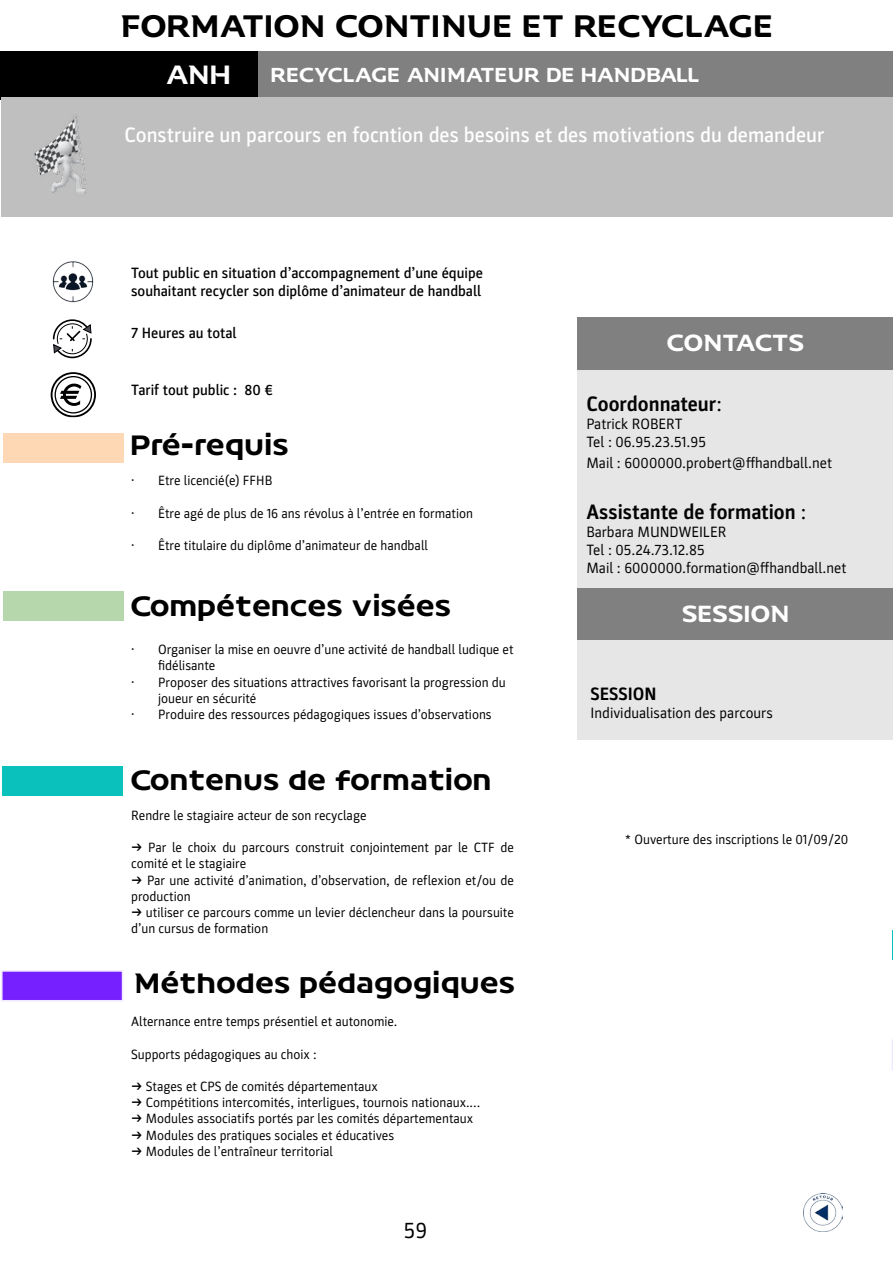
<style>
.page{position:relative;width:893px;height:1263px;background:#fff}
.page>*{position:absolute;margin:0;border:0;box-sizing:border-box;transform-origin:0 0}
.t1{font:30px "FF Hand V";letter-spacing:-.005em;color:#000}
.t2{font:27px "FF Hand V";color:#000}
.t3{font:22.5px "FF Hand V";letter-spacing:-.035em;color:#fff}
.t4{font:22.5px "FF Hand V";letter-spacing:-.01em;color:#fff}
.t5{font:22.5px "Parka";color:#000}
.t6{font:500 21px "Parka";color:#fff}
.t7{font:700 21px "Parka";color:#000}
.t8{font:19.5px "FF Hand V";letter-spacing:-.01em;color:#fff}
.t9{font:700 18px "Parka";color:#000}
.t10{font:15px/18px "Parka";color:#000}
.t11{font:500 15px/18px "Parka";color:#000}
.t12{font:13.5px/16.2px "Parka";color:#000}
.t13{font:13.5px "Parka";color:#000301}
.s1{font-weight:500}
.s2{font-weight:400}
</style>
<div class="page">
<div style="left:578px;top:370px;width:315px;height:218px;background:#e6e6e6"></div>
<div style="left:2px;top:971px;width:121px;height:30px;background:#7620ff"></div>
<div style="left:1px;top:970px;width:122px;height:31px;border:2px solid #f1e9ff"></div>
<div style="left:2px;top:766px;width:121px;height:30px;background:#0ac2bb"></div>
<div style="left:3px;top:592px;width:121px;height:29px;background:#b6d6ac"></div>
<div style="left:4px;top:433px;width:120px;height:30px;background:#fed8b5"></div>
<svg style="left:51px;top:372px;width:45px;height:45px"></svg>
<svg style="left:52px;top:331px;width:40px;height:28px"></svg>
<img style="left:52px;top:261px;width:42px;height:70px">
<div style="left:577px;top:588px;width:316px;height:52px;background:#808080"></div>
<div style="left:577px;top:317px;width:316px;height:53px;background:#808080"></div>
<div style="left:258px;top:51px;width:635px;height:49px;background:#808080"></div>
<div style="left:0;top:51px;width:257px;height:49px;background:#000"></div>
<div style="left:578px;top:640px;width:315px;height:100px;background:#e6e6e6"></div>
<div style="left:1px;top:98px;width:892px;height:119px;background:#bfbfbf"></div>
<img style="left:33px;top:116px;width:54px;height:78px">
<svg style="left:892px;top:1039px;width:1px;height:31px"></svg>
<svg style="left:892px;top:930px;width:1px;height:29px"></svg>
<img style="left:803px;top:1193px;width:39px;height:39px">
<h1 class="t1" style="left:122px;top:6px;width:654px">FORMATION CONTINUE ET RECYCLAGE</h1>
<h3 class="t8" style="left:271px;top:62px;width:430px">RECYCLAGE ANIMATEUR DE HANDBALL</h3>
<h3 class="t6" style="left:124px;top:123px;width:701px">Construire un parcours en focntion des besoins et des motivations du demandeur</h3>
<p class="t11" style="left:131px;top:264px;width:353px">Tout public en situation d’accompagnement d’une équipe souhaitant recycler son diplôme d’animateur de handball</p>
<p class="t11" style="left:131px;top:324px;width:107px">7 Heures au total</p>
<p class="t11" style="left:131px;top:381px;width:144px">Tarif tout public : 80 €</p>
<h2 class="t2" style="left:131px;top:428px;width:160px">Pré-requis</h2>
<p class="t12" style="left:131px;top:472px;width:143px">• Etre licencié(e) FFHB</p>
<p class="t12" style="left:131px;top:505px;width:343px">• Être agé de plus de 16 ans révolus à l’entrée en formation</p>
<p class="t12" style="left:131px;top:537px;width:298px">• Être titulaire du diplôme d’animateur de handball</p>
<h2 class="t2" style="left:131px;top:588px;width:322px">Compétences visées</h2>
<p class="t12" style="left:158px;top:641px;width:357px;text-indent:-27px">• Organiser la mise en oeuvre d’une activité de handball ludique et fidélisante</p>
<p class="t12" style="left:158px;top:674px;width:349px;text-indent:-27px">• Proposer des situations attractives favorisant la progression du joueur en sécurité</p>
<p class="t12" style="left:131px;top:706px;width:362px">• Produire des ressources pédagogiques issues d’observations</p>
<h2 class="t2" style="left:131px;top:762px;width:363px">Contenus de formation</h2>
<p class="t12" style="left:131px;top:807px;width:237px">Rendre le stagiaire acteur de son recyclage</p>
<p class="t12" style="left:131px;top:839px;width:384px"><span class="s1">→</span> Par le choix du parcours construit conjointement par le CTF de comité et le stagiaire</p>
<p class="t12" style="left:131px;top:872px;width:384px"><span class="s1">→</span> Par une activité d’animation, d’observation, de reflexion et/ou de production</p>
<p class="t12" style="left:131px;top:904px;width:384px"><span class="s1">→</span> utiliser ce parcours comme un levier déclencheur dans la poursuite d’un cursus de formation</p>
<h2 class="t2" style="left:135px;top:965px;width:382px">Méthodes pédagogiques</h2>
<p class="t12" style="left:131px;top:1013px;width:268px">Alternance entre temps présentiel et autonomie.</p>
<p class="t12" style="left:131px;top:1046px;width:187px">Supports pédagogiques au choix :</p>
<p class="t13" style="left:131px;top:1079px;width:248px"><span class="s1">→</span> Stages et CPS de comités départementaux</p>
<p class="t13" style="left:131px;top:1095px;width:351px"><span class="s1">→</span> Compétitions intercomités, interligues, tournois nationaux....</p>
<p class="t13" style="left:131px;top:1111px;width:344px"><span class="s1">→</span> Modules associatifs portés par les comités départementaux</p>
<p class="t13" style="left:131px;top:1127px;width:265px"><span class="s1">→</span> Modules des pratiques sociales et éducatives</p>
<p class="t13" style="left:131px;top:1144px;width:203px"><span class="s1">→</span> Modules de l’entraîneur territorial</p>
<h3 class="t5" style="left:404px;top:1217px;width:25px">59</h3>
<h3 class="t3" style="left:667px;top:328px;width:139px">CONTACTS</h3>
<h3 class="t7" style="left:586px;top:392px;width:137px">Coordonnateur<span class="s2">:</span></h3>
<p class="t10" style="left:586px;top:415px;width:121px">Patrick ROBERT<br>Tel : 06.95.23.51.95</p>
<p class="t10" style="left:586px;top:454px;width:247px">Mail : 6000000.probert@ffhandball.net</p>
<h3 class="t7" style="left:586px;top:500px;width:221px">Assistante de formation <span class="s2">:</span></h3>
<p class="t10" style="left:586px;top:523px;width:261px">Barbara MUNDWEILER<br>Tel : 05.24.73.12.85<br>Mail : 6000000.formation@ffhandball.net</p>
<h3 class="t4" style="left:682px;top:599px;width:109px">SESSION</h3>
<h3 class="t9" style="left:591px;top:684px;width:68px">SESSION</h3>
<p class="t10" style="left:591px;top:704px;width:184px">Individualisation des parcours</p>
<p class="t12" style="left:625px;top:831px;width:225px">* Ouverture des inscriptions le 01/09/20</p>
</div>
